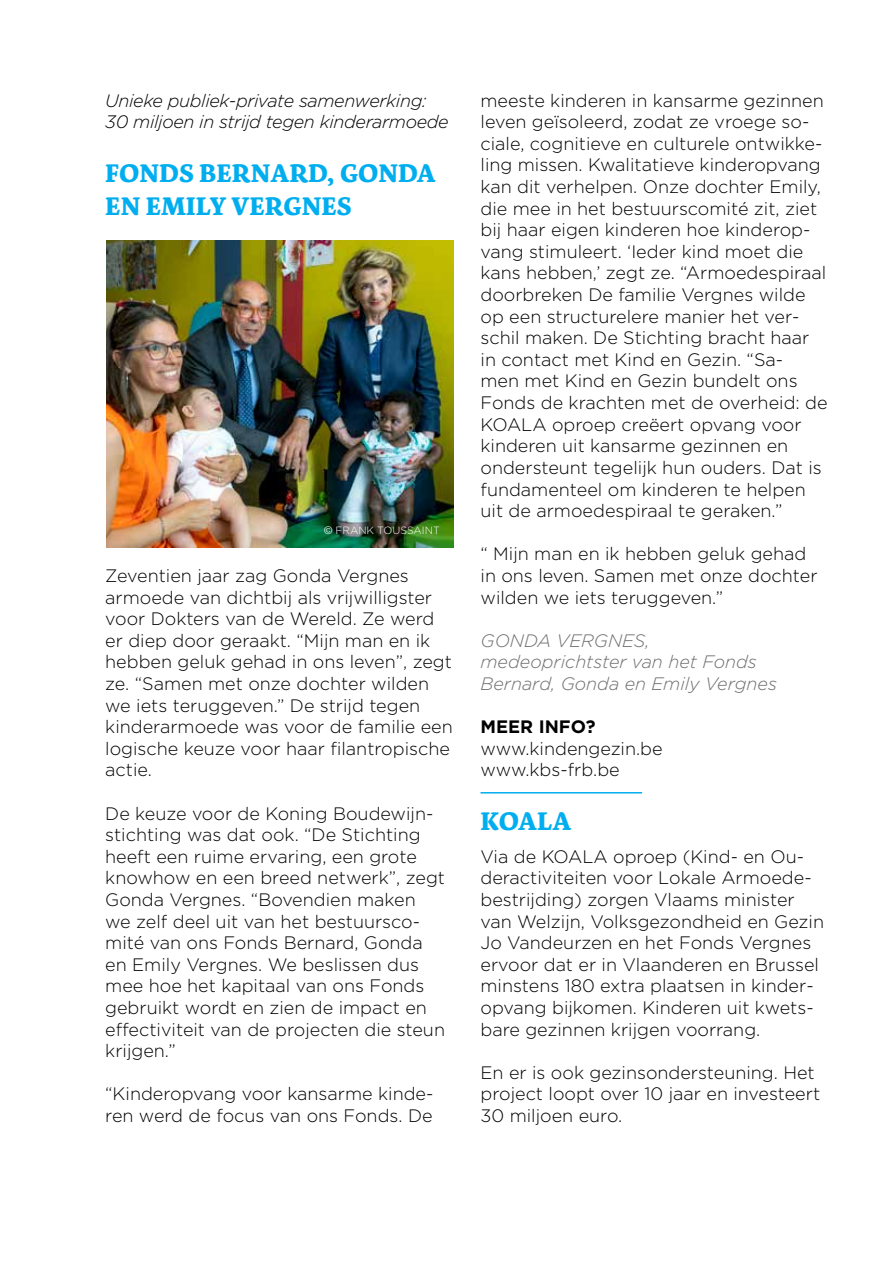
<style>
.page{position:relative;width:893px;height:1263px;background:#fff}
.page>*{position:absolute;margin:0;border:0;box-sizing:border-box;transform-origin:0 0}
.t1{font:700 27px/32.4px "Dolly Pro";color:#00aeef}
.t2{font:300 18px/21.6px "Gotham";color:#000}
.t3{font:italic 300 18px/21.6px "Gotham";letter-spacing:-.02em;color:#000}
.t4{font:italic 300 18px/21.6px "Gotham";color:#6d6e71}
.t5{font:700 18px "Gotham";color:#000}
.t6{font:300 10.5px "Gotham";color:#fff}
.s1{font-family:"Helvetica"}
</style>
<div class="page">
<img style="left:106px;top:240px;width:347px;height:307px">
<hr style="left:480px;top:792px;width:162px;height:1px;background:#00aeef">
<p class="t3" style="left:105px;top:89px;width:345px">Unieke publiek-private samenwerking:<br>30 miljoen in strijd tegen kinderarmoede</p>
<h1 class="t1" style="left:105px;top:157px;width:332px">FONDS BERNARD, GONDA<br>EN EMILY VERGNES</h1>
<p class="t6" style="left:324px;top:524px;width:117px"><span class="s1">©</span> FRANK TOUSSAINT</p>
<p class="t2" style="left:105px;top:564px;width:349px">Zeventien jaar zag Gonda Vergnes armoede van dichtbij als vrijwilligster voor Dokters van de Wereld. Ze werd er diep door geraakt. “Mijn man en ik hebben geluk gehad in ons leven”, zegt ze. “Samen met onze dochter wilden we iets teruggeven.” De strijd tegen kinderarmoede was voor de familie een logische keuze voor haar filantropische actie.</p>
<p class="t2" style="left:105px;top:802px;width:341px">De keuze voor de Koning Boudewijn&shy;stichting was dat ook. “De Stichting heeft een ruime ervaring, een grote knowhow en een breed netwerk”, zegt Gonda Vergnes. “Bovendien maken we zelf deel uit van het bestuursco&shy;mité van ons Fonds Bernard, Gonda en Emily Vergnes. We beslissen dus mee hoe het kapitaal van ons Fonds gebruikt wordt en zien de impact en effectiviteit van de projecten die steun krijgen.”</p>
<p class="t2" style="left:105px;top:1083px;width:330px">“Kinderopvang voor kansarme kinde&shy;ren werd de focus van ons Fonds. De</p>
<p class="t2" style="left:480px;top:89px;width:349px">meeste kinderen in kansarme gezinnen leven geïsoleerd, zodat ze vroege so&shy;ciale, cognitieve en culturele ontwikke&shy;ling missen. Kwalitatieve kinderopvang kan dit verhelpen. Onze dochter Emily, die mee in het bestuurscomité zit, ziet bij haar eigen kinderen hoe kinderop&shy;vang stimuleert. ‘Ieder kind moet die kans hebben,’ zegt ze. “Armoedespiraal doorbreken De familie Vergnes wilde op een structurelere manier het ver&shy;schil maken. De Stichting bracht haar in contact met Kind en Gezin. “Sa-<br>men met Kind en Gezin bundelt ons Fonds de krachten met de overheid: de KOALA oproep creëert opvang voor kinderen uit kansarme gezinnen en ondersteunt tegelijk hun ouders. Dat is fundamenteel om kinderen te helpen uit de armoedespiraal te geraken.”</p>
<p class="t2" style="left:480px;top:543px;width:339px">“ Mijn man en ik hebben geluk gehad in ons leven. Samen met onze dochter wilden we iets teruggeven.”</p>
<p class="t4" style="left:480px;top:629px;width:298px">GONDA VERGNES, medeoprichtster van het Fonds<br>Bernard, Gonda en Emily Vergnes</p>
<p class="t5" style="left:480px;top:715px;width:116px">MEER INFO?</p>
<p class="t2" style="left:480px;top:737px;width:184px">www.kindengezin.be www.kbs-frb.be</p>
<h1 class="t1" style="left:480px;top:805px;width:92px">KOALA</h1>
<p class="t2" style="left:480px;top:845px;width:345px">Via de KOALA oproep (Kind- en Ou&shy;deractiviteiten voor Lokale Armoede&shy;bestrijding) zorgen Vlaams minister van Welzijn, Volksgezondheid en Gezin Jo Vandeurzen en het Fonds Vergnes ervoor dat er in Vlaanderen en Brussel minstens 180 extra plaatsen in kinder&shy;opvang bijkomen. Kinderen uit kwets&shy;bare gezinnen krijgen voorrang.</p>
<p class="t2" style="left:480px;top:1061px;width:341px">En er is ook gezinsondersteuning. Het project loopt over 10 jaar en investeert<br>30 miljoen euro.</p>
</div>
